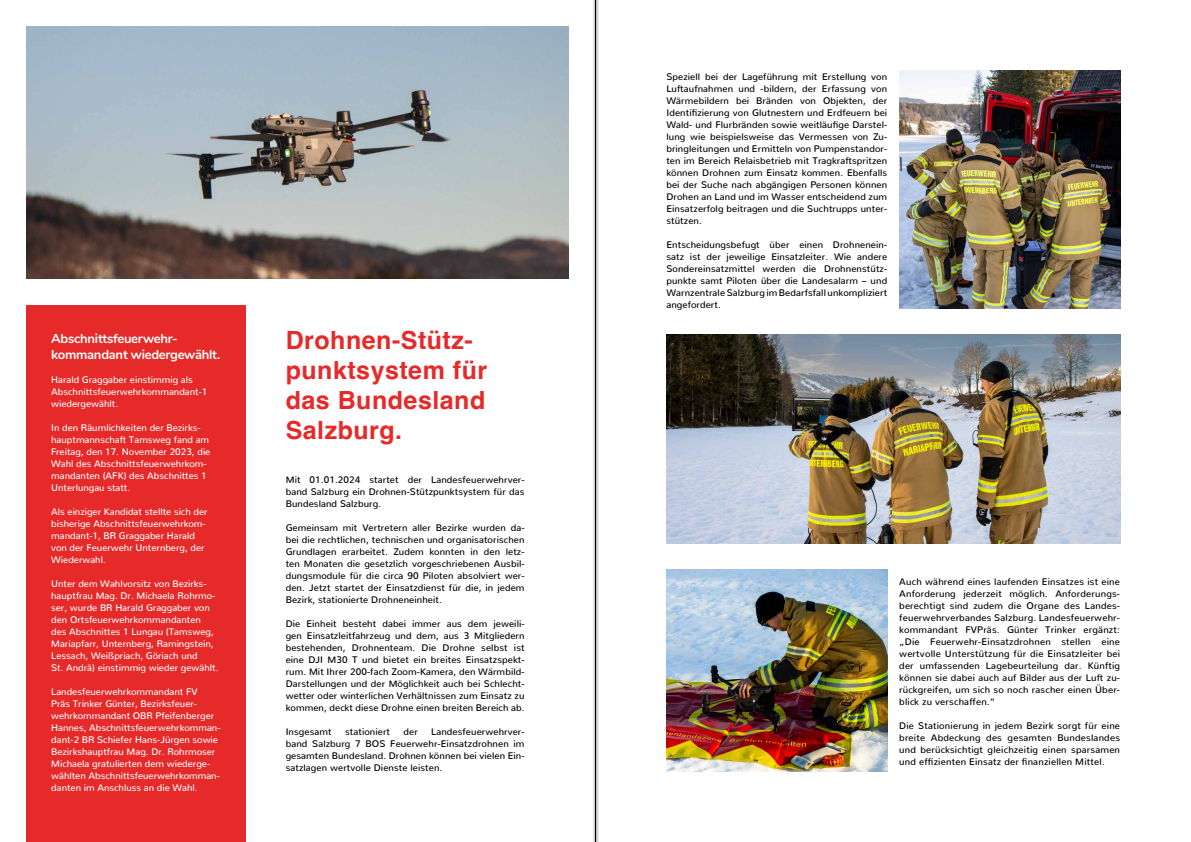
<style>
.page{position:relative;width:1191px;height:842px;background:#fff}
.page>*{position:absolute;margin:0;border:0;box-sizing:border-box;transform-origin:0 0}
.t1{font:700 25px/30px "Helvetica";letter-spacing:.02em;color:#e62a29}
.t2{font:700 13px/15.6px "Nunito";letter-spacing:-.02em;color:#fff}
.t3{font:500 9.5px/12px "Nunito";letter-spacing:.01em;color:#000;text-align:justify}
.t4{font:500 9.5px/12px "Nunito";color:#fff}
</style>
<div class="page">
<div style="left:27px;top:306px;width:219px;height:536px;background:#e62a29"></div>
<img style="left:27px;top:27px;width:541px;height:252px">
<img style="left:899px;top:71px;width:221px;height:237px">
<img style="left:666px;top:570px;width:221px;height:201px">
<img style="left:666px;top:335px;width:454px;height:208px">
<svg style="left:593px;top:0;width:6px;height:842px;background:#d8d8d8"></svg>
<hr style="left:595px;top:0;width:1px;height:842px;background:#000">
<h2 class="t2" style="left:51px;top:330px;width:170px">Abschnittsfeuerwehr&shy;kommandant wiedergewählt.</h2>
<p class="t4" style="left:51px;top:372px;width:158px">Harald Graggaber einstimmig als<br>Abschnittsfeuerwehrkommandant-1 wiedergewählt.</p>
<p class="t4" style="left:51px;top:420px;width:161px">In den Räumlichkeiten der Bezirks&shy;hauptmannschaft Tamsweg fand am<br>Freitag, den 17. November 2023, die<br>Wahl des Abschnittsfeuerwehrkom&shy;mandanten (AFK) des Abschnittes 1<br>Unterlungau statt.</p>
<p class="t4" style="left:51px;top:504px;width:158px">Als einziger Kandidat stellte sich der bisherige Abschnittsfeuerwehrkom&shy;mandant-1, BR Graggaber Harald von der Feuerwehr Unternberg, der<br>Wiederwahl.</p>
<p class="t4" style="left:51px;top:576px;width:169px">Unter dem Wahlvorsitz von Bezirks&shy;hauptfrau Mag. Dr. Michaela Rohrmo&shy;ser, wurde BR Harald Graggaber von den Ortsfeuerwehrkommandanten des Abschnittes 1 Lungau (Tamsweg, Mariapfarr, Unternberg, Ramingstein, Lessach, Weißpriach, Göriach und<br>St. Andrä) einstimmig wieder gewählt.</p>
<p class="t4" style="left:51px;top:684px;width:171px">Landesfeuerwehrkommandant FV<br>Präs Trinker Günter, Bezirksfeuer&shy;wehrkommandant OBR Pfeifenberger Hannes, Abschnittsfeuerwehrkomman&shy;dant-2 BR Schiefer Hans-Jürgen sowie Bezirkshauptfrau Mag. Dr. Rohrmoser Michaela gratulierten dem wiederge&shy;wählten Abschnittsfeuerwehrkomman&shy;danten im Anschluss an die Wahl.</p>
<h1 class="t1" style="left:286px;top:328px;width:203px">Drohnen-Stütz&shy;punktsystem für das Bundesland<br>Salzburg.</h1>
<p class="t3" style="left:286px;top:472px;width:240px">Mit 01.01.2024 startet der Landesfeuerwehrver&shy;band Salzburg ein Drohnen-Stützpunktsystem für das Bundesland Salzburg.</p>
<p class="t3" style="left:286px;top:520px;width:240px">Gemeinsam mit Vertretern aller Bezirke wurden da&shy;bei die rechtlichen, technischen und organisatorischen Grundlagen erarbeitet. Zudem konnten in den letz&shy;ten Monaten die gesetzlich vorgeschriebenen Ausbil&shy;dungsmodule für die circa 90 Piloten absolviert wer&shy;den. Jetzt startet der Einsatzdienst für die, in jedem Bezirk, stationierte Drohneneinheit.</p>
<p class="t3" style="left:286px;top:616px;width:240px">Die Einheit besteht dabei immer aus dem jeweili&shy;gen Einsatzleitfahrzeug und dem, aus 3 Mitgliedern bestehenden, Drohnenteam. Die Drohne selbst ist eine DJI M30 T und bietet ein breites Einsatzspekt&shy;rum. Mit Ihrer 200-fach Zoom-Kamera, den Wärmbild-Darstellungen und der Möglichkeit auch bei Schlecht&shy;wetter oder winterlichen Verhältnissen zum Einsatz zu kommen, deckt diese Drohne einen breiten Bereich ab.</p>
<p class="t3" style="left:286px;top:724px;width:47px">Insgesamt</p>
<p class="t3" style="left:345px;top:724px;width:47px">stationiert</p>
<p class="t3" style="left:403px;top:724px;width:16px">der</p>
<p class="t3" style="left:286px;top:724px;width:240px;text-indent:145px">Landesfeuerwehrver&shy;band Salzburg 7 BOS Feuerwehr-Einsatzdrohnen im gesamten Bundesland. Drohnen können bei vielen Ein&shy;satzlagen wertvolle Dienste leisten.</p>
<p class="t3" style="left:666px;top:70px;width:222px">Speziell bei der Lageführung mit Erstellung von Luftaufnahmen und -bildern, der Erfassung von Wärmebildern bei Bränden von Objekten, der Identifizierung von Glutnestern und Erdfeuern bei Wald- und Flurbränden sowie weitläufige Darstel&shy;lung wie beispielsweise das Vermessen von Zu&shy;bringleitungen und Ermitteln von Pumpenstandor&shy;ten im Bereich Relaisbetrieb mit Tragkraftspritzen können Drohnen zum Einsatz kommen. Ebenfalls bei der Suche nach abgängigen Personen können Drohen an Land und im Wasser entscheidend zum Einsatzerfolg beitragen und die Suchtrupps unter&shy;stützen.</p>
<p class="t3" style="left:666px;top:238px;width:222px">Entscheidungsbefugt über einen Drohnenein&shy;satz ist der jeweilige Einsatzleiter. Wie andere Sondereinsatzmittel werden die Drohnenstütz&shy;punkte samt Piloten über die Landesalarm – und Warnzentrale Salzburg im Bedarfsfall unkompliziert angefordert.</p>
<p class="t3" style="left:899px;top:575px;width:222px">Auch während eines laufenden Einsatzes ist eine Anforderung jederzeit möglich. Anforderungs&shy;berechtigt sind zudem die Organe des Landes&shy;feuerwehrverbandes Salzburg. Landesfeuerwehr&shy;kommandant FVPräs. Günter Trinker ergänzt: „Die Feuerwehr-Einsatzdrohnen stellen eine wertvolle Unterstützung für die Einsatzleiter bei der umfassenden Lagebeurteilung dar. Künftig können sie dabei auch auf Bilder aus der Luft zu&shy;rückgreifen, um sich so noch rascher einen Über&shy;blick zu verschaffen.“</p>
<p class="t3" style="left:899px;top:719px;width:222px">Die Stationierung in jedem Bezirk sorgt für eine breite Abdeckung des gesamten Bundeslandes und berücksichtigt gleichzeitig einen sparsamen und effizienten Einsatz der finanziellen Mittel.</p>
</div>
